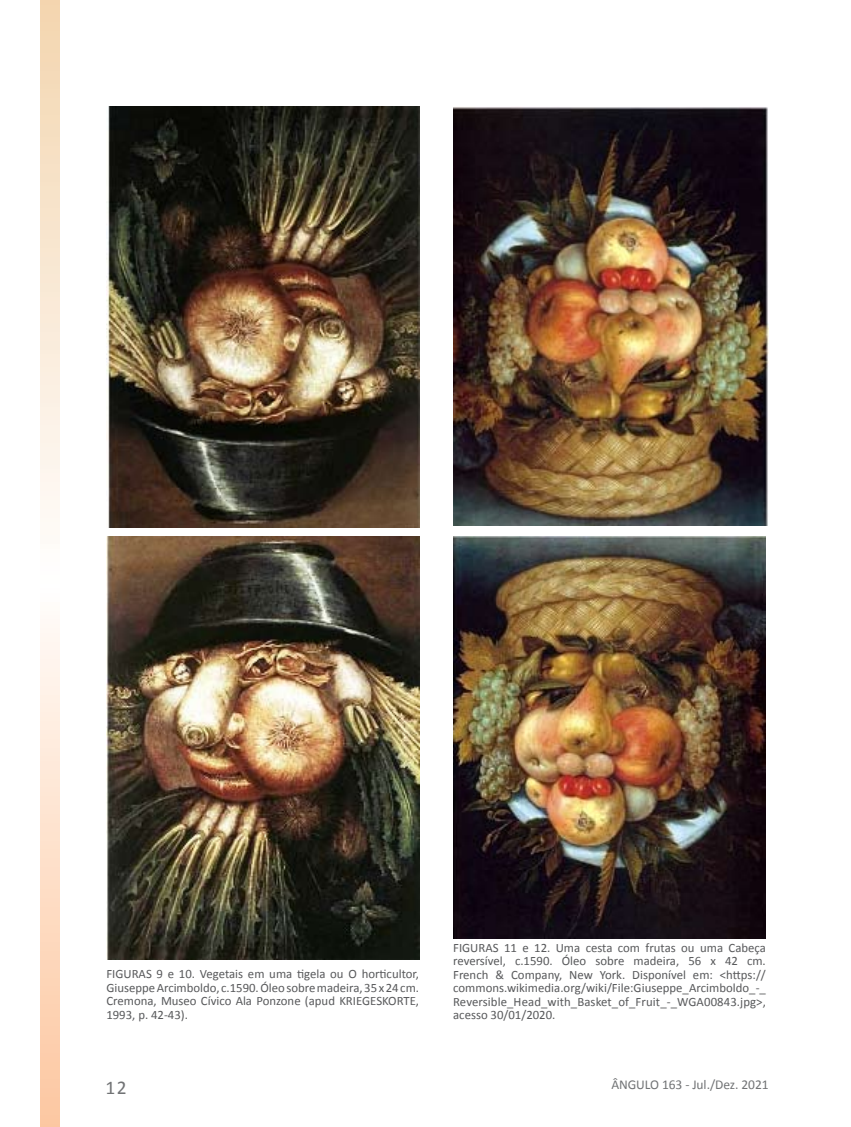
<style>
.page{position:relative;width:851px;height:1127px;background:#fff}
.page>*{position:absolute;margin:0;border:0;box-sizing:border-box;transform-origin:0 0}
.t1{font:19.5px "Calibri";color:#717375}
.t2{font:13.5px "Calibri";letter-spacing:-.005em;color:#717375}
.t3{font:12.75px/13.5px "Calibri";color:#58595b;text-align:justify}
</style>
<div class="page">
<svg style="left:40px;top:1px;width:19px;height:1125px"></svg>
<img style="left:106px;top:106px;width:313px;height:421px">
<img style="left:106px;top:536px;width:313px;height:424px">
<img style="left:453px;top:107px;width:315px;height:418px">
<img style="left:453px;top:536px;width:311px;height:402px">
<p class="t3" style="left:106px;top:967px;width:314px">Figu ras 9 e 10. Vegetais em uma tigela ou O horticultor, Giuseppe Arcimboldo, c.1590. Óleo sobre madeira, 35 x 24 cm.<br>Cremona, Museo Cívico Ala Ponzone (apud KRI EGESKORTE, 1993, p. 42-43).</p>
<h1 class="t1" style="left:105px;top:1075px;width:23px">12</h1>
<p class="t3" style="left:453px;top:940px;width:314px">Figu ras 11 e 12. Uma cesta com frutas ou uma Cabeça reversível, c.1590. Óleo sobre madeira, 56 x 42 cm.<br>French &amp; Company, New York. Disponível em: &lt;https:// commons.wikimedia.org/wiki/File:Giuseppe_Arcimboldo_-_ Reversible_Head_with_Basket_of_Fruit_-_WGA00843.jpg&gt;, acesso 30/01/2020.</p>
<p class="t2" style="left:611px;top:1076px;width:159px">ÂNGULO 163 - Jul./Dez. 2021</p>
</div>
